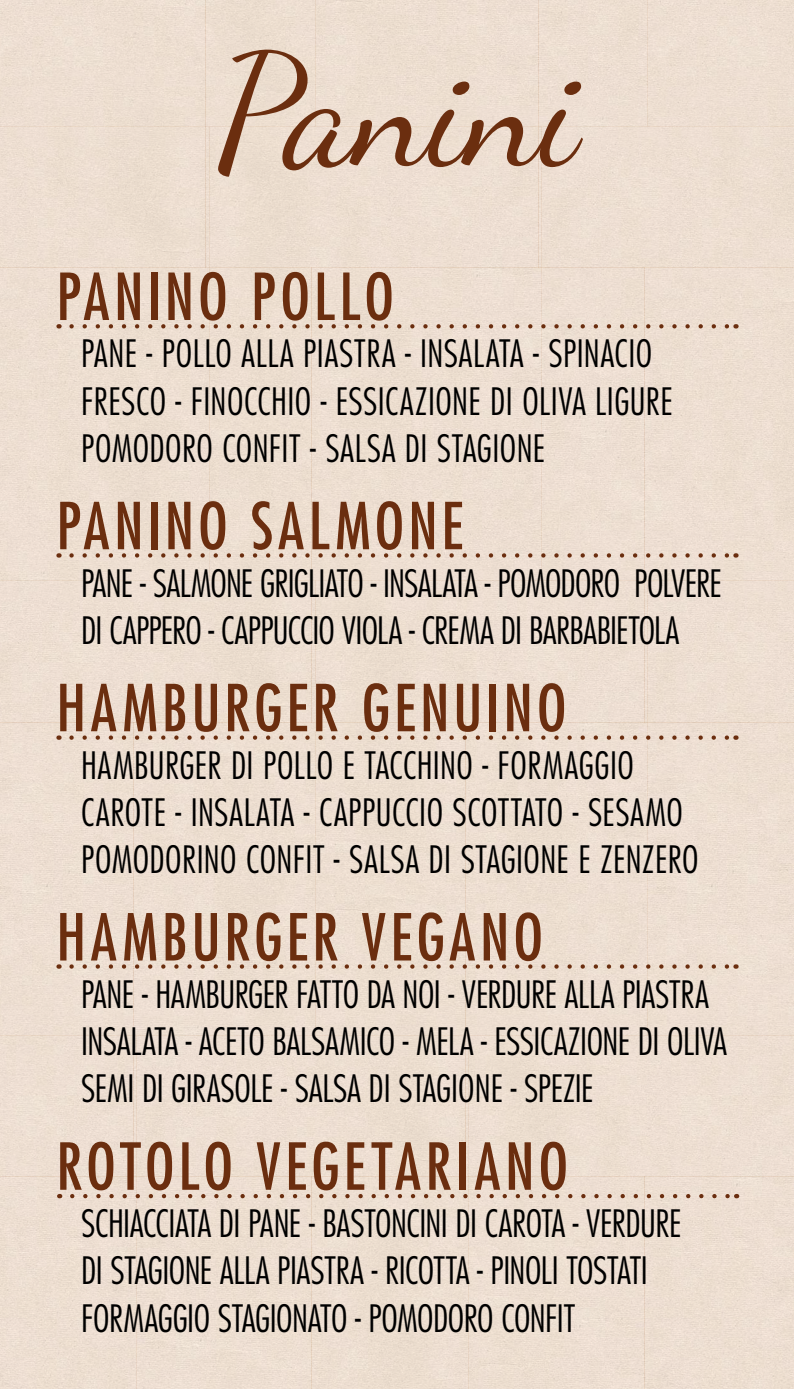
<style>
.page{position:relative;width:794px;height:1389px;background:#edded1}
.page>*{position:absolute;margin:0;border:0;box-sizing:border-box;transform-origin:0 0}
.t1{font:157.5px "Dancing Script OT";color:#6b2e0f}
.t2{font:condensed 63px "Futura Std";letter-spacing:.06em;color:#6b2e0f}
.t3{font:300 condensed 36.75px/47.2px "Futura Std";color:#000}
.t4{font:300 condensed 36.75px/47.2px "Futura Std";letter-spacing:-.025em;color:#000}
</style>
<div class="page">
<svg style="left:72px;top:324px;width:657px;height:5px"></svg>
<svg style="left:72px;top:553px;width:657px;height:5px"></svg>
<svg style="left:72px;top:735px;width:657px;height:5px"></svg>
<svg style="left:72px;top:964px;width:657px;height:5px"></svg>
<svg style="left:72px;top:1194px;width:657px;height:4px"></svg>
<h1 class="t1" style="left:215px;top:18px;width:365px">Panini</h1>
<h2 class="t2" style="left:56px;top:259px;width:339px">PANINO POLLO</h2>
<p class="t3" style="left:81px;top:330px;width:593px">PANE - POLLO ALLA PIASTRA - INSALATA - SPINACIO<br>FRESCO - FINOCCHIO - ESSICAZIONE DI OLIVA LIGURE<br>POMODORO CONFIT - SALSA DI STAGIONE</p>
<h2 class="t2" style="left:56px;top:488px;width:408px">PANINO SALMONE</h2>
<p class="t4" style="left:81px;top:559px;width:642px">PANE - SALMONE GRIGLIATO - INSALATA - POMODORO POLVERE<br>DI CAPPERO - CAPPUCCIO VIOLA - CREMA DI BARBABIETOLA</p>
<h2 class="t2" style="left:56px;top:670px;width:512px">HAMBURGER GENUINO</h2>
<p class="t3" style="left:81px;top:741px;width:619px">HAMBURGER DI POLLO E TACCHINO - FORMAGGIO<br>CAROTE - INSALATA - CAPPUCCIO SCOTTATO - SESAMO<br>POMODORINO CONFIT - SALSA DI STAGIONE E ZENZERO</p>
<h2 class="t2" style="left:56px;top:899px;width:488px">HAMBURGER VEGANO</h2>
<p class="t3" style="left:81px;top:971px;width:647px">PANE - HAMBURGER FATTO DA NOI - VERDURE ALLA PIASTRA<br>INSALATA - ACETO BALSAMICO - MELA - ESSICAZIONE DI OLIVA<br>SEMI DI GIRASOLE - SALSA DI STAGIONE - SPEZIE</p>
<h2 class="t2" style="left:56px;top:1129px;width:513px">ROTOLO VEGETARIANO</h2>
<p class="t3" style="left:81px;top:1200px;width:602px">SCHIACCIATA DI PANE - BASTONCINI DI CAROTA - VERDURE<br>DI STAGIONE ALLA PIASTRA - RICOTTA - PINOLI TOSTATI<br>FORMAGGIO STAGIONATO - POMODORO CONFIT</p>
</div>
